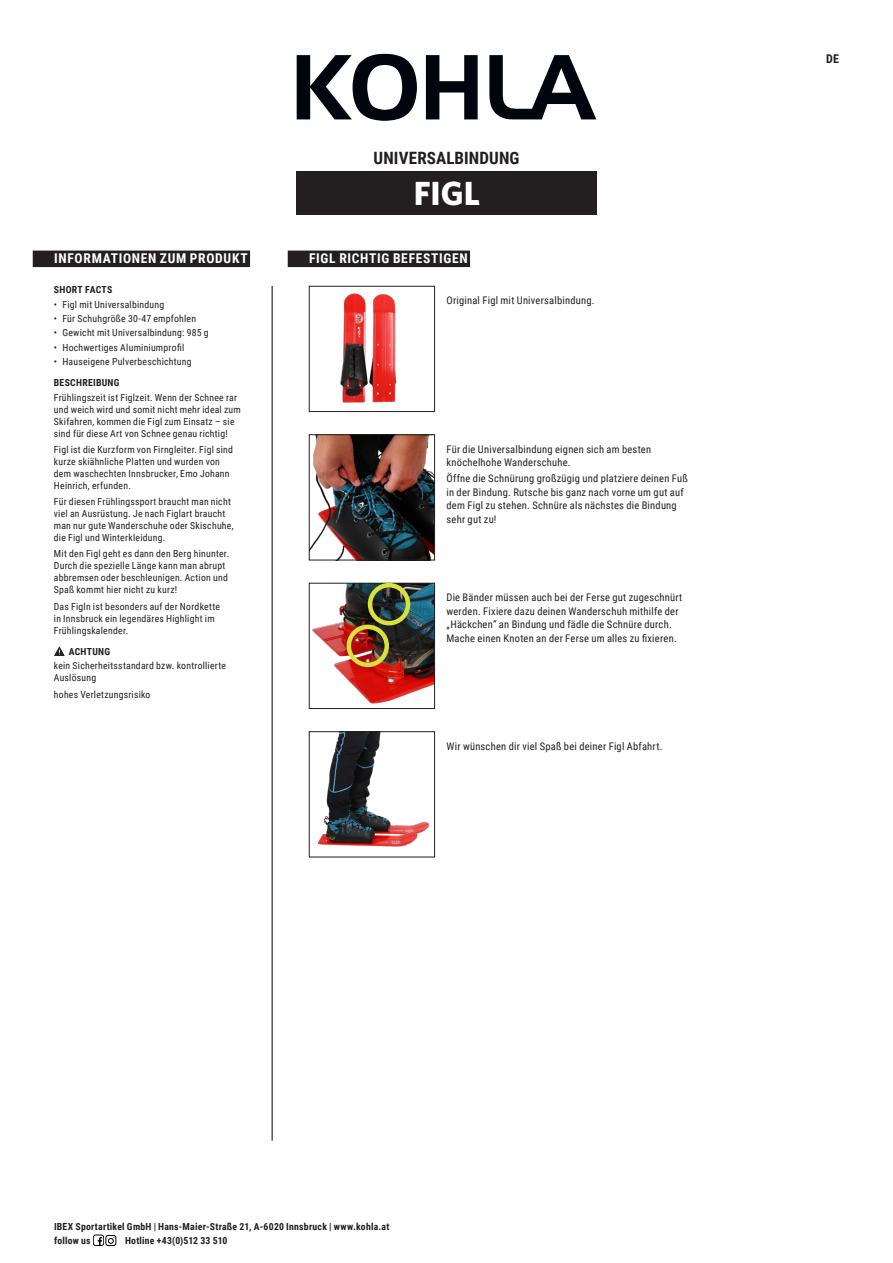
<style>
.page{position:relative;width:893px;height:1263px;background:#fff}
.page>*{position:absolute;margin:0;border:0;box-sizing:border-box;transform-origin:0 0}
.beschreibungstext{font:700 33.45px "Whitney";color:#fff}
.beschreibungstext-2{font:700 16.95px "Roboto Condensed";letter-spacing:.005em;color:#231f20}
.absatzlinie{font:700 13.5px "Roboto Condensed";letter-spacing:.05em;color:#fff}
.bestandteile-text{font:700 12px "Roboto Condensed";color:#231f20}
.text{font:10.5px/13.5px "Roboto Condensed";letter-spacing:.02em;color:#231f20}
.text_ohne_aufzählung{font:9.75px/12px "Roboto Condensed";letter-spacing:.025em;color:#231f20}
.beschreibungstext_fe{font:700 9.75px "Roboto Condensed";letter-spacing:.025em;color:#231f20}
.text-2{font:700 9.75px "Roboto Condensed";letter-spacing:.03em;color:#231f20}
.bestandteile-text_Ko{font:700 9.75px "Roboto Condensed";letter-spacing:.02em;color:#231f20}
</style>
<div class="page">
<div style="left:297px;top:171px;width:300px;height:43px;background:#231f20"></div>
<svg style="left:297px;top:54px;width:120px;height:67px"></svg>
<svg style="left:426px;top:55px;width:52px;height:64px"></svg>
<svg style="left:489px;top:55px;width:107px;height:64px"></svg>
<div style="left:33px;top:251px;width:217px;height:16px;background:#231f20"></div>
<div style="left:288px;top:251px;width:182px;height:16px;background:#231f20"></div>
<img style="left:312px;top:585px;width:121px;height:119px">
<div style="left:309px;top:583px;width:126px;height:126px;border:1px solid #231f20"></div>
<img style="left:317px;top:733px;width:113px;height:114px">
<div style="left:309px;top:731px;width:126px;height:126px;border:1px solid #231f20"></div>
<div style="left:93px;top:1235px;width:11px;height:10px;border:1px solid #000;border-radius:2px"></div>
<svg style="left:98px;top:1237px;width:4px;height:8px"></svg>
<div style="left:106px;top:1235px;width:10px;height:10px;border:1px solid #000;border-radius:2px"></div>
<svg style="left:108px;top:1237px;width:6px;height:6px"></svg>
<hr style="left:272px;top:286px;width:1px;height:855px;background:#231f20">
<img style="left:340px;top:293px;width:57px;height:110px">
<div style="left:309px;top:286px;width:126px;height:126px;border:1px solid #231f20"></div>
<img style="left:311px;top:436px;width:122px;height:122px">
<div style="left:309px;top:434px;width:126px;height:126px;border:1px solid #231f20"></div>
<div style="left:347px;top:625px;width:42px;height:42px;border:4px solid #d9e13b;border-radius:50%"></div>
<div style="left:368px;top:583px;width:42px;height:42px;border:4px solid #d9e13b;border-radius:50%"></div>
<svg style="left:54px;top:646px;width:11px;height:10px"></svg>
<p class="beschreibungstext-2" style="left:373px;top:146px;width:147px">UNIVERSALBINDUNG</p>
<p class="beschreibungstext" style="left:414px;top:173px;width:68px">FIGL</p>
<p class="absatzlinie" style="left:54px;top:249px;width:195px">INFORMATIONEN ZUM PRODUKT</p>
<p class="absatzlinie" style="left:309px;top:249px;width:160px">FIGL RICHTIG BEFESTIGEN</p>
<p class="text-2" style="left:54px;top:283px;width:60px">SHORT FACTS</p>
<p class="text_ohne_aufzählung" style="left:54px;top:298px;width:112px">• Figl mit Universalbindung</p>
<p class="text_ohne_aufzählung" style="left:54px;top:312px;width:144px">• Für Schuhgröße 30-47 empfohlen</p>
<p class="text_ohne_aufzählung" style="left:54px;top:326px;width:156px">• Gewicht mit Universalbindung: 985 g</p>
<p class="text_ohne_aufzählung" style="left:54px;top:341px;width:132px">• Hochwertiges Aluminiumprofil</p>
<p class="text_ohne_aufzählung" style="left:54px;top:355px;width:139px">• Hauseigene Pulverbeschichtung</p>
<p class="text-2" style="left:54px;top:376px;width:67px">BESCHREIBUNG</p>
<p class="text_ohne_aufzählung" style="left:54px;top:391px;width:188px">Frühlingszeit ist Figlzeit. Wenn der Schnee rar und weich wird und somit nicht mehr ideal zum Skifahren, kommen die Figl zum Einsatz – sie sind für diese Art von Schnee genau richtig!</p>
<p class="text_ohne_aufzählung" style="left:54px;top:443px;width:181px">Figl ist die Kurzform von Firngleiter. Figl sind kurze skiähnliche Platten und wurden von dem waschechten Innsbrucker, Emo Johann Heinrich, erfunden.</p>
<p class="text_ohne_aufzählung" style="left:54px;top:495px;width:181px">Für diesen Frühlingssport braucht man nicht viel an Ausrüstung. Je nach Figlart braucht man nur gute Wanderschuhe oder Skischuhe, die Figl und Winterkleidung.</p>
<p class="text_ohne_aufzählung" style="left:54px;top:548px;width:177px">Mit den Figl geht es dann den Berg hinunter.<br>Durch die spezielle Länge kann man abrupt abbremsen oder beschleunigen. Action und Spaß kommt hier nicht zu kurz!</p>
<p class="text_ohne_aufzählung" style="left:54px;top:600px;width:168px">Das Figln ist besonders auf der Nordkette in Innsbruck ein legendäres Highlight im<br>Frühlingskalender.</p>
<p class="text-2" style="left:69px;top:645px;width:43px">ACHTUNG</p>
<p class="text_ohne_aufzählung" style="left:54px;top:659px;width:174px">kein Sicherheitsstandard bzw. kontrollierte<br>Auslösung</p>
<p class="text_ohne_aufzählung" style="left:54px;top:688px;width:98px">hohes Verletzungsrisiko</p>
<p class="text" style="left:446px;top:294px;width:150px">Original Figl mit Universalbindung.</p>
<p class="text" style="left:446px;top:442px;width:206px">Für die Universalbindung eignen sich am besten knöchelhohe Wanderschuhe.</p>
<p class="text" style="left:446px;top:471px;width:243px">Öffne die Schnürung großzügig und platziere deinen Fuß in der Bindung. Rutsche bis ganz nach vorne um gut auf dem Figl zu stehen. Schnüre als nächstes die Bindung sehr gut zu!</p>
<p class="text" style="left:446px;top:591px;width:237px">Die Bänder müssen auch bei der Ferse gut zugeschnürt werden. Fixiere dazu deinen Wanderschuh mithilfe der „Häckchen“ an Bindung und fädle die Schnüre durch.<br>Mache einen Knoten an der Ferse um alles zu fixieren.</p>
<p class="text" style="left:446px;top:739px;width:217px">Wir wünschen dir viel Spaß bei deiner Figl Abfahrt.</p>
<p class="bestandteile-text" style="left:826px;top:50px;width:14px">DE</p>
<p class="beschreibungstext_fe" style="left:54px;top:1220px;width:337px">IBEX Sportartikel GmbH | Hans-Maier-Straße 21, A-6020 Innsbruck | www.kohla.at</p>
<p class="bestandteile-text_Ko" style="left:54px;top:1234px;width:38px">follow us</p>
<p class="beschreibungstext_fe" style="left:125px;top:1234px;width:104px">Hotline +43(0)512 33 510</p>
</div>
